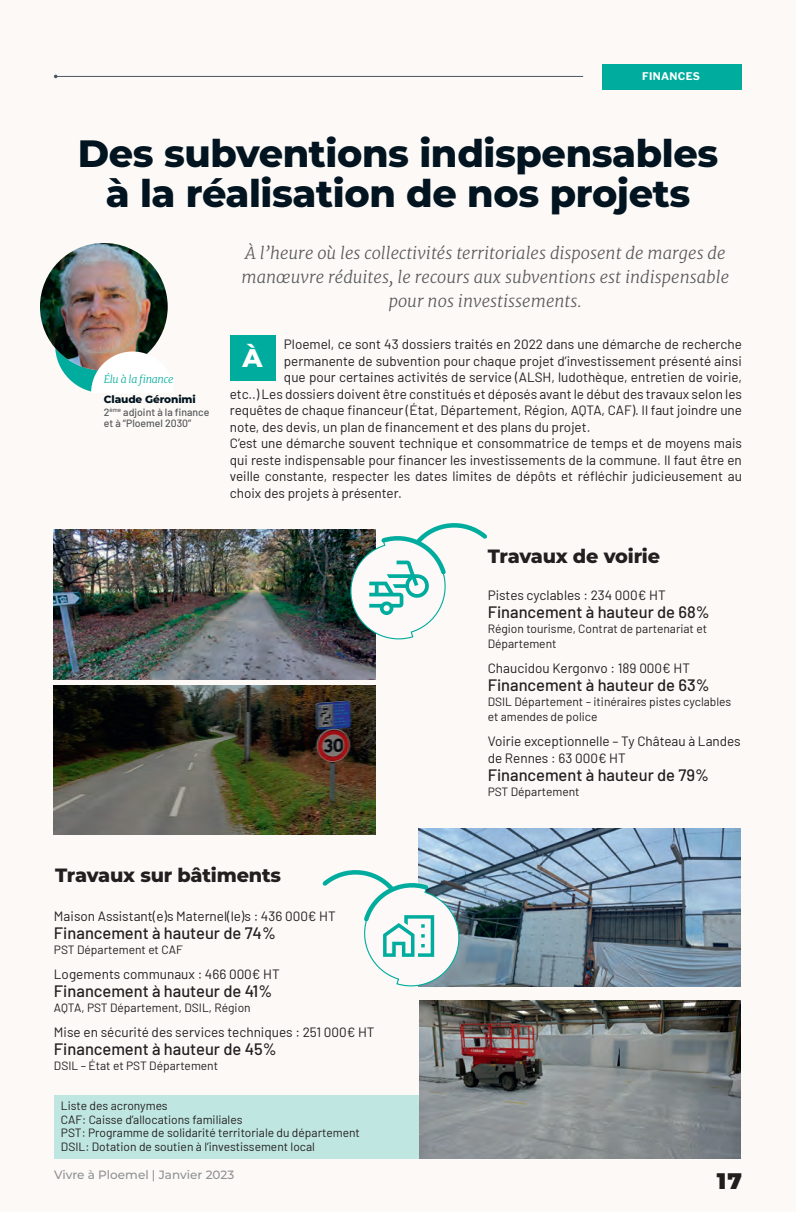
<style>
.page{position:relative;width:796px;height:1212px;background:#fff}
.page>*{position:absolute;margin:0;border:0;box-sizing:border-box;transform-origin:0 0}
.t1{font:800 38.1px/40.5px "Montserrat";letter-spacing:-.01em;color:#01141f;text-align:center}
.t2{font:800 25.5px "Montserrat";color:#fff}
.t3{font:900 22.5px "Montserrat";color:#231f20}
.t4{font:800 19.2px "Montserrat";letter-spacing:-.01em;color:#231f20}
.t5{font:500 16.5px "Barlow";color:#231f20}
.t6{font:italic 300 16.5px/24px "Merriweather";color:#57585a;text-align:center}
.t7{font:13.5px/16.5px "Barlow";color:#231f20}
.t8{font:12px/13.5px "Barlow";color:#231f20}
.t9{font:500 12px "Montserrat";color:#939598}
.t10{font:500 10.5px/10.9px "Barlow";color:#57585a}
.t11{font:800 10.5px "Montserrat";letter-spacing:-.01em;color:#01141f}
.t12{font:italic 300 10.5px "Merriweather";letter-spacing:-.03em;color:#00ac9d}
.t13{font:700 10.5px "Libre Franklin";letter-spacing:.03em;color:#fff}
</style>
<div class="page">
<div style="left:0;top:0;width:795px;height:1212px;background:#fcf9f7"></div>
<div style="left:601px;top:65px;width:140px;height:25px;background:#00ac9d"></div>
<img style="left:40px;top:243px;width:128px;height:128px;border-radius:64px">
<img style="left:55px;top:297px;width:113px;height:95px">
<div style="left:104px;top:376px;width:70px;height:7px;background:#fff"></div>
<img style="left:54px;top:529px;width:321px;height:150px">
<img style="left:418px;top:828px;width:321px;height:158px">
<img style="left:54px;top:685px;width:321px;height:150px">
<div style="left:230px;top:336px;width:45px;height:45px;background:#00ac9d"></div>
<svg style="left:322px;top:866px;width:142px;height:121px"></svg>
<div style="left:54px;top:1095px;width:685px;height:63px;background:#bfe6e1"></div>
<img style="left:419px;top:1000px;width:321px;height:158px">
<svg style="left:345px;top:523px;width:142px;height:121px"></svg>
<p class="t13" style="left:641px;top:68px;width:59px">FINANCES</p>
<h1 class="t1" style="left:78px;top:131px;width:641px">Des subventions indispensables à la réalisation de nos projets</h1>
<p class="t6" style="left:241px;top:241px;width:489px">À l’heure où les collectivités territoriales disposent de marges de manœuvre réduites, le recours aux subventions est indispensable pour nos investissements.</p>
<p class="t12" style="left:104px;top:373px;width:71px">Élu à la finance</p>
<p class="t11" style="left:104px;top:391px;width:93px">Claude Géronimi</p>
<p class="t10" style="left:104px;top:406px;width:107px">2<sup>ème</sup> adjoint à la finance et à “Ploemel 2030”</p>
<p class="t7" style="left:284px;top:335px;width:459px">Ploemel, ce sont 43 dossiers traités en 2022 dans une démarche de recherche</p>
<p class="t7" style="left:284px;top:351px;width:459px">permanente de subvention pour chaque projet d’investissement présenté ainsi</p>
<p class="t7" style="left:284px;top:368px;width:459px">que pour certaines activités de service (ALSH, ludothèque, entretien de voirie,</p>
<p class="t7" style="left:230px;top:384px;width:513px">etc..) Les dossiers doivent être constitués et déposés avant le début des travaux selon les</p>
<p class="t7" style="left:230px;top:401px;width:513px">requêtes de chaque financeur (État, Département, Région, AQTA, CAF). Il faut joindre une</p>
<p class="t7" style="left:230px;top:417px;width:362px">note, des devis, un plan de financement et des plans du projet.</p>
<p class="t7" style="left:230px;top:434px;width:513px">C’est une démarche souvent technique et consommatrice de temps et de moyens mais</p>
<p class="t7" style="left:230px;top:450px;width:513px">qui reste indispensable pour financer les investissements de la commune. Il faut être en</p>
<p class="t7" style="left:230px;top:467px;width:513px">veille constante, respecter les dates limites de dépôts et réfléchir judicieusement au</p>
<p class="t7" style="left:230px;top:483px;width:173px">choix des projets à présenter.</p>
<h2 class="t2" style="left:242px;top:339px;width:22px">À</h2>
<h3 class="t4" style="left:487px;top:542px;width:174px">Travaux de voirie</h3>
<p class="t7" style="left:487px;top:586px;width:179px">Pistes cyclables : 234 000€ HT</p>
<p class="t5" style="left:487px;top:600px;width:223px">Financement à hauteur de 68%</p>
<p class="t8" style="left:487px;top:620px;width:221px;line-height:15px">Région tourisme, Contrat de partenariat et<br>Département</p>
<p class="t7" style="left:487px;top:659px;width:204px">Chaucidou Kergonvo : 189 000€ HT</p>
<p class="t5" style="left:487px;top:673px;width:223px">Financement à hauteur de 63%</p>
<p class="t8" style="left:487px;top:693px;width:245px;line-height:15px">DSIL Département – itinéraires pistes cyclables et amendes de police</p>
<p class="t7" style="left:487px;top:732px;width:254px">Voirie exceptionnelle – Ty Château à Landes de Rennes : 63 000€ HT</p>
<p class="t5" style="left:487px;top:763px;width:222px">Financement à hauteur de 79%</p>
<p class="t8" style="left:487px;top:784px;width:93px">PST Département</p>
<h3 class="t4" style="left:55px;top:861px;width:227px">Travaux sur bâtiments</h3>
<p class="t7" style="left:54px;top:907px;width:283px">Maison Assistant(e)s Maternel(le)s : 436 000€ HT</p>
<p class="t5" style="left:54px;top:921px;width:223px">Financement à hauteur de 74%</p>
<p class="t8" style="left:54px;top:942px;width:130px">PST Département et CAF</p>
<p class="t7" style="left:54px;top:965px;width:227px">Logements communaux : 466 000€ HT</p>
<p class="t5" style="left:54px;top:979px;width:219px">Financement à hauteur de 41%</p>
<p class="t8" style="left:54px;top:1000px;width:198px">AQTA, PST Département, DSIL, Région</p>
<p class="t7" style="left:54px;top:1023px;width:322px">Mise en sécurité des services techniques : 251 000€ HT</p>
<p class="t5" style="left:54px;top:1037px;width:224px">Financement à hauteur de 45%</p>
<p class="t8" style="left:54px;top:1058px;width:165px">DSIL – État et PST Département</p>
<p class="t8" style="left:61px;top:1098px;width:300px">Liste des acronymes<br>CAF: Caisse d’allocations familiales<br>PST: Programme de solidarité territoriale du département DSIL: Dotation de soutien à l’investissement local</p>
<p class="t9" style="left:54px;top:1166px;width:182px">Vivre à Ploemel | Janvier 2023</p>
<h3 class="t3" style="left:716px;top:1164px;width:27px">17</h3>
</div>
